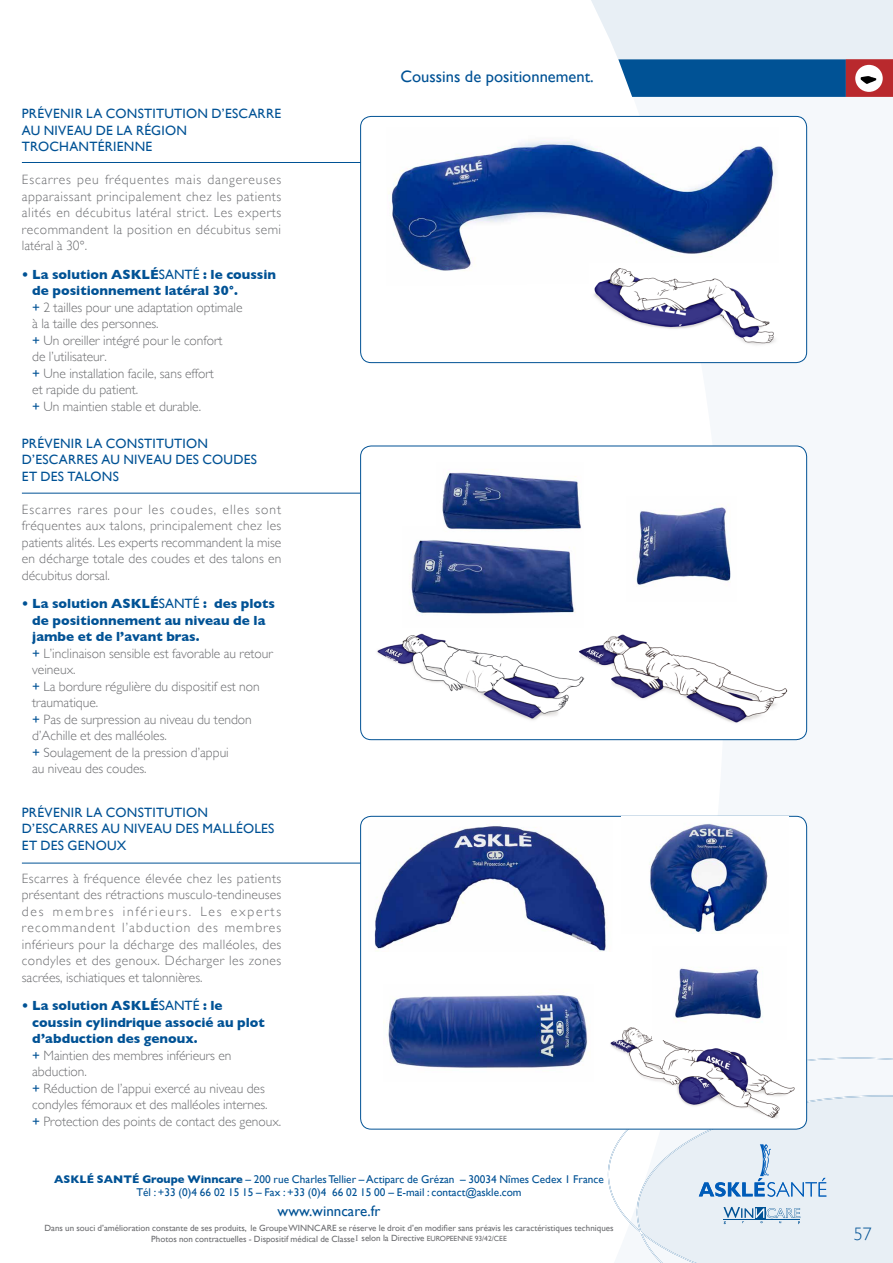
<style>
.page{position:relative;width:893px;height:1263px;background:#fff}
.page>*{position:absolute;margin:0;border:0;box-sizing:border-box;transform-origin:0 0}
.t1{font:300 18px "Gill Sans";color:#005295}
.t2{font:16.5px "Gill Sans";color:#005295}
.t3{font:15px "Gill Sans";color:#005295}
.t4{font:300 13.5px/16.5px "Gill Sans";color:#6d6e71;text-align:justify}
.t5{font:13.5px/16.5px "Gill Sans";letter-spacing:.02em;color:#005295}
.t6{font:11.25px/13.5px "Gill Sans";color:#005295;text-align:center}
.t7{font:9px/10.5px "Gill Sans";color:#6d6e71;text-align:center}
.s1{font-weight:700;color:#005295}
.s2{font-weight:400;color:#005295}
.s3{font-weight:700}
.s4{font-family:"Aparajita";font-size:10.5px}
.s5{font-size:7.5px}
</style>
<div class="page">
<svg style="left:586px;top:115px;width:290px;height:1062px;fill:#f5f8fb"></svg>
<svg style="left:608px;top:1058px;width:285px;height:172px"></svg>
<svg style="left:637px;top:1095px;width:256px;height:168px;background:#e0e9f2"></svg>
<svg style="left:591px;top:0;width:302px;height:97px;background:#a6bbd1"></svg>
<hr style="left:22px;top:493px;width:498px;height:1px;background:#005295">
<div style="left:361px;top:446px;width:446px;height:294px;background:#fff;border-radius:11px"></div>
<div style="left:360px;top:446px;width:447px;height:294px;border:1px solid #005295;border-radius:11px"></div>
<img style="left:636px;top:507px;width:95px;height:78px">
<img style="left:411px;top:540px;width:165px;height:76px">
<img style="left:377px;top:633px;width:198px;height:87px">
<img style="left:575px;top:634px;width:213px;height:89px">
<hr style="left:22px;top:863px;width:498px;height:1px;background:#005295">
<div style="left:361px;top:816px;width:446px;height:313px;background:#fff;border-radius:11px"></div>
<img style="left:610px;top:1027px;width:185px;height:91px">
<img style="left:374px;top:826px;width:233px;height:125px">
<img style="left:652px;top:968px;width:134px;height:72px">
<img style="left:383px;top:995px;width:206px;height:73px">
<hr style="left:22px;top:162px;width:498px;height:1px;background:#005295">
<div style="left:361px;top:116px;width:446px;height:247px;background:#fff;border-radius:11px"></div>
<div style="left:360px;top:116px;width:447px;height:247px;border:1px solid #005295;border-radius:11px"></div>
<img style="left:388px;top:140px;width:387px;height:131px">
<img style="left:589px;top:264px;width:186px;height:81px">
<img style="left:649px;top:823px;width:119px;height:110px">
<img style="left:442px;top:469px;width:139px;height:61px">
<p class="t5" style="left:22px;top:105px;width:261px">PRÉVENIR LA CONSTITUTION D’ESCARRE<br>AU NIVEAU DE LA RÉGION<br>TROCHANTÉRIENNE</p>
<p class="t4" style="left:22px;top:171px;width:261px">Escarres peu fréquentes mais dangereuses apparaissant principalement chez les patients alités en décubitus latéral strict. Les experts recommandent la position en décubitus semi latéral à 30°.</p>
<p class="t4" style="left:32px;top:266px;width:245px;text-align:left;text-indent:-10px"><span class="s1">• La solution ASKLÉ</span><span class="s2">SANTÉ</span> <span class="s1">: le coussin de positionnement latéral 30°.<br></span><span class="s2">+</span> 2 tailles pour une adaptation optimale<br>à la taille des personnes.<br><span class="s2">+</span> Un oreiller intégré pour le confort<br>de l’utilisateur.<br><span class="s2">+</span> Une installation facile, sans effort<br>et rapide du patient.<br><span class="s2">+</span> Un maintien stable et durable.</p>
<p class="t5" style="left:22px;top:435px;width:237px">PRÉVENIR LA CONSTITUTION<br>D’ESCARRES AU NIVEAU DES COUDES<br>ET DES TALONS</p>
<p class="t4" style="left:22px;top:501px;width:261px">Escarres rares pour les coudes, elles sont fréquentes aux talons, principalement chez les patients alités. Les experts recommandent la mise en décharge totale des coudes et des talons en décubitus dorsal.</p>
<p class="t4" style="left:32px;top:595px;width:244px;text-align:left;text-indent:-10px"><span class="s1">• La solution ASKLÉ</span><span class="s2">SANTÉ</span> <span class="s1">: des plots de positionnement au niveau de la jambe et de l’avant bras.<br></span><span class="s2">+</span> L’inclinaison sensible est favorable au retour veineux.<br><span class="s2">+</span> La bordure régulière du dispositif est non traumatique.<br><span class="s2">+</span> Pas de surpression au niveau du tendon d’Achille et des malléoles.<br><span class="s2">+</span> Soulagement de la pression d’appui<br>au niveau des coudes.</p>
<p class="t5" style="left:22px;top:804px;width:254px">PRÉVENIR LA CONSTITUTION<br>D’ESCARRES AU NIVEAU DES MALLÉOLES<br>ET DES GENOUX</p>
<p class="t4" style="left:22px;top:870px;width:261px">Escarres à fréquence élevée chez les patients présentant des rétractions musculo-tendineuses des membres inférieurs. Les experts recommandent l’abduction des membres inférieurs pour la décharge des malléoles, des condyles et des genoux. Décharger les zones sacrées, ischiatiques et talonnières.</p>
<p class="t4" style="left:32px;top:998px;width:251px;text-align:left;text-indent:-10px"><span class="s1">• La solution ASKLÉ</span><span class="s2">SANTÉ</span> <span class="s1">: le<br>coussin cylindrique associé au plot d’abduction des genoux.<br></span><span class="s2">+</span> Maintien des membres inférieurs en abduction.<br><span class="s2">+</span> Réduction de l’appui exercé au niveau des condyles fémoraux et des malléoles internes.<br><span class="s2">+</span> Protection des points de contact des genoux.</p>
<p class="t2" style="left:400px;top:67px;width:195px">Coussins de positionnement.</p>
<p class="t6" style="left:54px;top:1172px;width:551px"><span class="s3">ASKLÉ SANTÉ Groupe Winncare</span> – 200 rue Charles Tellier – Actiparc de Grézan – 30034 Nîmes Cedex 1 France<br>Tél : +33 (0)4 66 02 15 15 – Fax : +33 (0)4 66 02 15 00 – E-mail : contact@askle.com</p>
<p class="t3" style="left:278px;top:1202px;width:104px">www.winncare.fr</p>
<p class="t7" style="left:44px;top:1222px;width:571px">Dans un souci d’amélioration constante de ses produits, le Groupe WINNCARE se réserve le droit d’en modifier sans préavis les caractéristiques techniques<br>Photos non contractuelles - Dispositif médical de Classe<span class="s4">I</span> selon la Directive <span class="s5">EUROPEENNE 93/42/CEE</span></p>
<h1 class="t1" style="left:854px;top:1224px;width:19px">57</h1>
</div>
